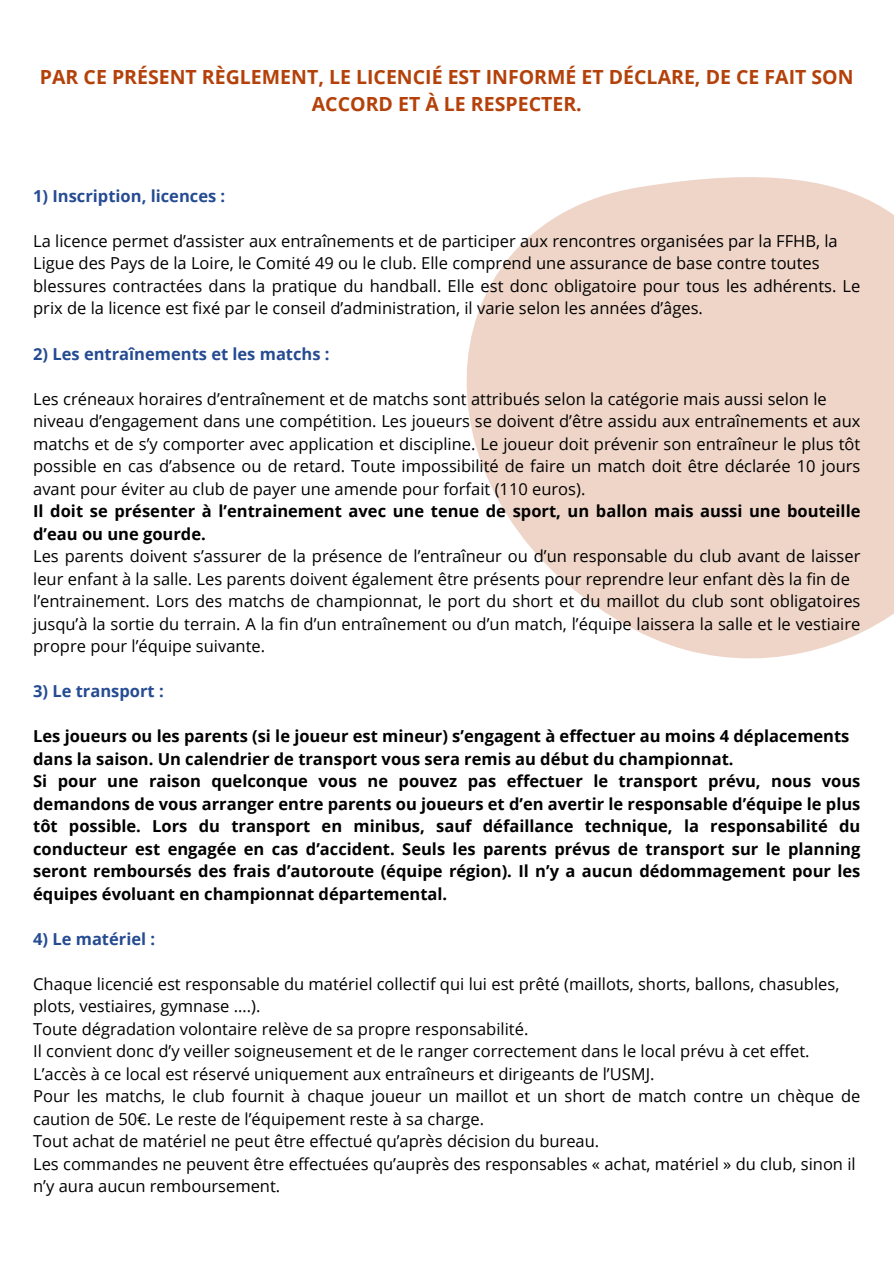
<style>
.page{position:relative;width:894px;height:1264px;background:#fff}
.page>*{position:absolute;margin:0;border:0;box-sizing:border-box;transform-origin:0 0}
.t1{font:700 19.5px/27px "Open Sans";color:#b44109;text-align:center}
.t2{font:16.5px/22.5px "Open Sans";color:#000}
.t3{font:700 16.5px/22.5px "Open Sans";color:#000}
.t4{font:700 16.5px "Open Sans";color:#254b92}
</style>
<div class="page">
<svg style="left:466px;top:177px;width:427px;height:482px;fill:#eed5c8"></svg>
<p class="t1" style="left:40px;top:63px;width:815px">PAR CE PRÉSENT RÈGLEMENT, LE LICENCIÉ EST INFORMÉ ET DÉCLARE, DE CE FAIT SON<br>ACCORD ET À LE RESPECTER.</p>
<p class="t4" style="left:33px;top:184px;width:194px">1) Inscription, licences :</p>
<p class="t2" style="left:33px;top:229px;width:805px">La licence permet d’assister aux entraînements et de participer aux rencontres organisées par la FFHB, la</p>
<h1 class="t2" style="left:33px;top:252px;width:787px">Ligue des Pays de la Loire, le Comité 49 ou le club. Elle comprend une assurance de base contre toutes</h1>
<h2 class="t2" style="left:33px;top:274px;width:828px">blessures contractées dans la pratique du handball. Elle est donc obligatoire pour tous les adhérents. Le prix de la licence est fixé par le conseil d’administration, il varie selon les années d’âges.</h2>
<p class="t4" style="left:33px;top:342px;width:298px">2) Les entraînements et les matchs :</p>
<p class="t2" style="left:33px;top:387px;width:794px">Les créneaux horaires d’entraînement et de matchs sont attribués selon la catégorie mais aussi selon le</p>
<p class="t2" style="left:33px;top:409px;width:828px;text-align:justify">niveau d’engagement dans une compétition. Les joueurs se doivent d’être assidu aux entraînements et aux matchs et de s’y comporter avec application et discipline. Le joueur doit prévenir son entraîneur le plus tôt possible en cas d’absence ou de retard. Toute impossibilité de faire un match doit être déclarée 10 jours avant pour éviter au club de payer une amende pour forfait (110 euros).</p>
<h2 class="t3" style="left:33px;top:499px;width:828px">Il doit se présenter à l’entrainement avec une tenue de sport, un ballon mais aussi une bouteille d’eau ou une gourde.</h2>
<p class="t2" style="left:33px;top:544px;width:828px">Les parents doivent s’assurer de la présence de l’entraîneur ou d’un responsable du club avant de laisser leur enfant à la salle. Les parents doivent également être présents pour reprendre leur enfant dès la fin de</p>
<p class="t2" style="left:33px;top:589px;width:828px;text-align:justify">l’entrainement. Lors des matchs de championnat, le port du short et du maillot du club sont obligatoires jusqu’à la sortie du terrain. A la fin d’un entraînement ou d’un match, l’équipe laissera la salle et le vestiaire propre pour l’équipe suivante.</p>
<p class="t4" style="left:33px;top:679px;width:132px">3) Le transport :</p>
<p class="t3" style="left:33px;top:724px;width:828px">Les joueurs ou les parents (si le joueur est mineur) s’engagent à effectuer au moins 4 déplacements dans la saison. Un calendrier de transport vous sera remis au début du championnat.<br>Si pour une raison quelconque vous ne pouvez pas effectuer le transport prévu, nous vous demandons de vous arranger entre parents ou joueurs et d’en avertir le responsable d’équipe le plus tôt possible. Lors du transport en minibus, sauf défaillance technique, la responsabilité du conducteur est engagée en cas d’accident. Seuls les parents prévus de transport sur le planning seront remboursés des frais d’autoroute (équipe région). Il n’y a aucun dédommagement pour les équipes évoluant en championnat départemental.</p>
<p class="t4" style="left:33px;top:927px;width:123px">4) Le matériel :</p>
<h2 class="t2" style="left:33px;top:972px;width:807px">Chaque licencié est responsable du matériel collectif qui lui est prêté (maillots, shorts, ballons, chasubles,</h2>
<h2 class="t2" style="left:33px;top:994px;width:229px">plots, vestiaires, gymnase ….).</h2>
<h2 class="t2" style="left:33px;top:1017px;width:496px">Toute dégradation volontaire relève de sa propre responsabilité.</h2>
<p class="t2" style="left:33px;top:1039px;width:777px">Il convient donc d’y veiller soigneusement et de le ranger correctement dans le local prévu à cet effet.</p>
<p class="t2" style="left:33px;top:1062px;width:622px">L’accès à ce local est réservé uniquement aux entraîneurs et dirigeants de l’USMJ.</p>
<p class="t2" style="left:33px;top:1084px;width:828px">Pour les matchs, le club fournit à chaque joueur un maillot et un short de match contre un chèque de caution de 50€. Le reste de l’équipement reste à sa charge.</p>
<p class="t2" style="left:33px;top:1129px;width:567px">Tout achat de matériel ne peut être effectué qu’après décision du bureau.</p>
<p class="t2" style="left:33px;top:1152px;width:823px">Les commandes ne peuvent être effectuées qu’auprès des responsables « achat, matériel » du club, sinon il</p>
<p class="t2" style="left:33px;top:1174px;width:248px">n’y aura aucun remboursement.</p>
</div>
